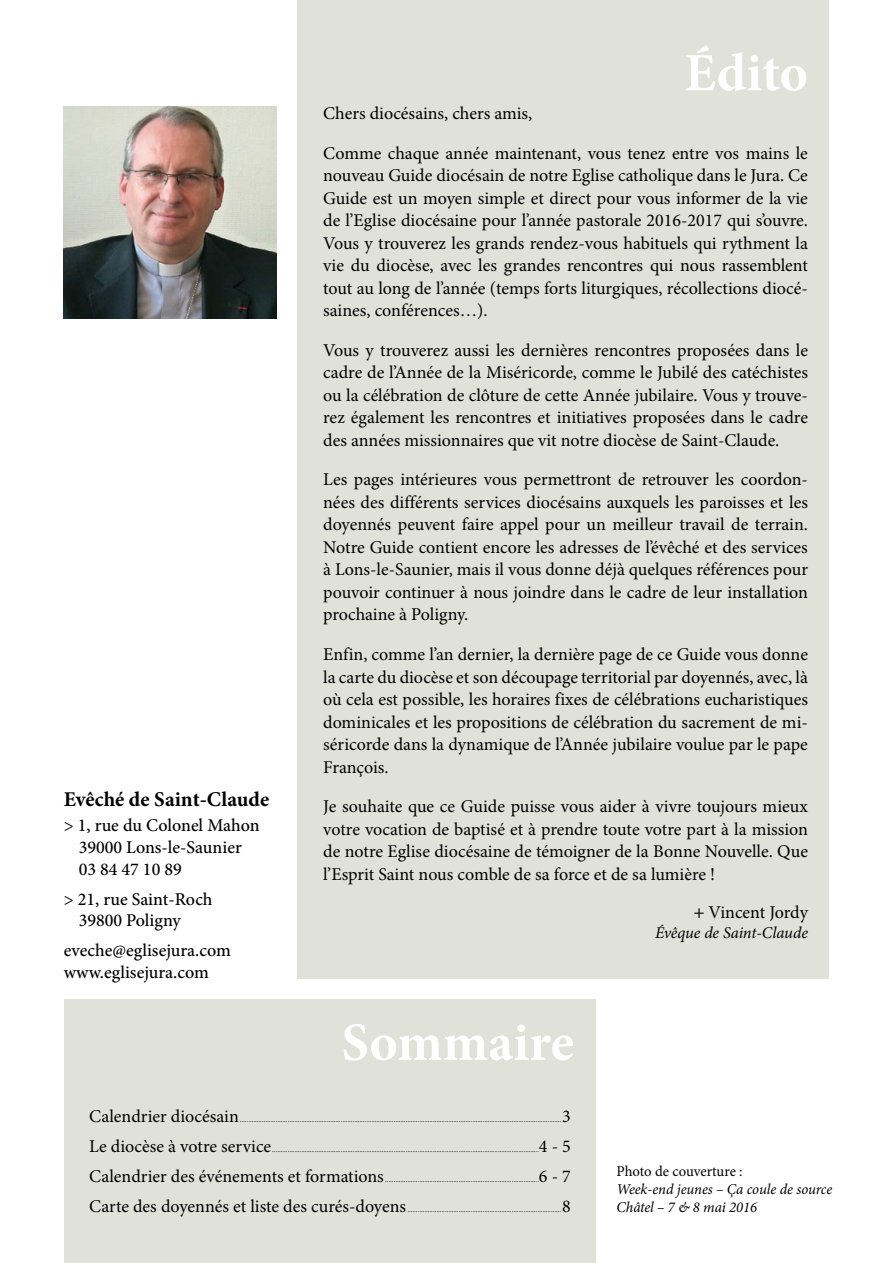
<style>
.page{position:relative;width:893px;height:1263px;background:#fff}
.page>*{position:absolute;margin:0;border:0;box-sizing:border-box;transform-origin:0 0}
.t1{font:700 54px "Minion Pro";color:#fff}
.t2{font:700 21px "Minion Pro";color:#000}
.t3{font:18px/22.5px "Minion Pro";color:#000;text-align:justify}
.t4{font:500 18px/21.6px "Minion Pro";color:#000}
.t5{font:italic 16.5px "Minion Pro";letter-spacing:-.005em;color:#000}
.t6{font:italic 15px/18px "Minion Pro";letter-spacing:-.005em;color:#000}
.t7{font:15px "Minion Pro";letter-spacing:-.005em;color:#000}
.t8{font:7.5px "Minion Pro";color:#000}
.s1{font-family:"Myriad Pro"}
</style>
<div class="page">
<div style="left:64px;top:999px;width:531px;height:264px;background:#e0e1d9"></div>
<div style="left:298px;top:0;width:531px;height:978px;background:#e0e1d9"></div>
<img style="left:64px;top:106px;width:212px;height:213px">
<p class="t2" style="left:64px;top:784px;width:207px">Evêché de Saint-Claude</p>
<p class="t4" style="left:79px;top:815px;width:183px;text-indent:-15px">&gt; 1, rue du Colonel Mahon<br>39000 Lons-le-Saunier<br>03 84 47 10 89</p>
<p class="t4" style="left:79px;top:888px;width:135px;text-indent:-15px">&gt; 21, rue Saint-Roch<br>39800 Poligny</p>
<p class="t4" style="left:64px;top:940px;width:169px">eveche@eglisejura.com www.eglisejura.com</p>
<h1 class="t1" style="left:684px;top:35px;width:125px">Édito</h1>
<p class="t3" style="left:323px;top:94px;width:486px;line-height:39.5px">Chers diocésains, chers amis,<br>Comme chaque année maintenant, vous tenez entre vos mains le</p>
<p class="t3" style="left:323px;top:164px;width:486px">nouveau Guide diocésain de notre Eglise catholique dans le Jura. Ce Guide est un moyen simple et direct pour vous informer de la vie de l’Eglise diocésaine pour l’année pastorale 2016-2017 qui s’ouvre.<br>Vous y trouverez les grands rendez-vous habituels qui rythment la vie du diocèse, avec les grandes rencontres qui nous rassemblent tout au long de l’année (temps forts liturgiques, récollections diocé&shy;saines, conférences…).</p>
<p class="t3" style="left:323px;top:339px;width:486px">Vous y trouverez aussi les dernières rencontres proposées dans le cadre de l’Année de la Miséricorde, comme le Jubilé des catéchistes ou la célébration de clôture de cette Année jubilaire. Vous y trouve&shy;rez également les rencontres et initiatives proposées dans le cadre des années missionnaires que vit notre diocèse de Saint-Claude.</p>
<p class="t3" style="left:323px;top:469px;width:486px">Les pages intérieures vous permettront de retrouver les coordon&shy;nées des différents services diocésains auxquels les paroisses et les doyennés peuvent faire appel pour un meilleur travail de terrain.<br>Notre Guide contient encore les adresses de l’évêché et des services à Lons-le-Saunier, mais il vous donne déjà quelques références pour pouvoir continuer à nous joindre dans le cadre de leur installation prochaine à Poligny.</p>
<p class="t3" style="left:323px;top:643px;width:486px">Enfin, comme l’an dernier, la dernière page de ce Guide vous donne la carte du diocèse et son découpage territorial par doyennés, avec, là où cela est possible, les horaires fixes de célébrations eucharistiques dominicales et les propositions de célébration du sacrement de mi&shy;séricorde dans la dynamique de l’Année jubilaire voulue par le pape François.</p>
<p class="t3" style="left:323px;top:795px;width:486px">Je souhaite que ce Guide puisse vous aider à vivre toujours mieux votre vocation de baptisé et à prendre toute votre part à la mission de notre Eglise diocésaine de témoigner de la Bonne Nouvelle. Que l’Esprit Saint nous comble de sa force et de sa lumière !</p>
<p class="t3" style="left:694px;top:901px;width:116px"><span class="s1">+</span> Vincent Jordy</p>
<p class="t5" style="left:655px;top:921px;width:154px">Évêque de Saint-Claude</p>
<h1 class="t1" style="left:341px;top:1004px;width:234px">Sommaire</h1>
<p class="t3" style="left:89px;top:1105px;width:151px">Calendrier diocésain</p>
<p class="t8" style="left:240px;top:1114px;width:323px">............................................................................................................................................................................................</p>
<p class="t3" style="left:562px;top:1105px;width:10px">3</p>
<p class="t3" style="left:89px;top:1135px;width:183px">Le diocèse à votre service</p>
<p class="t8" style="left:272px;top:1144px;width:268px">............................................................................................................................................................</p>
<p class="t3" style="left:539px;top:1135px;width:33px">4 - 5</p>
<p class="t3" style="left:89px;top:1165px;width:296px">Calendrier des événements et formations</p>
<p class="t8" style="left:385px;top:1174px;width:155px">..........................................................................................</p>
<p class="t3" style="left:539px;top:1165px;width:33px">6 - 7</p>
<p class="t3" style="left:89px;top:1195px;width:318px">Carte des doyennés et liste des curés-doyens</p>
<p class="t8" style="left:407px;top:1204px;width:155px">..........................................................................................</p>
<p class="t3" style="left:562px;top:1195px;width:10px">8</p>
<p class="t7" style="left:617px;top:1161px;width:128px">Photo de couverture :</p>
<p class="t6" style="left:617px;top:1180px;width:217px">Week-end jeunes – Ça coule de source<br>Châtel – 7 &amp; 8 mai 2016</p>
</div>
